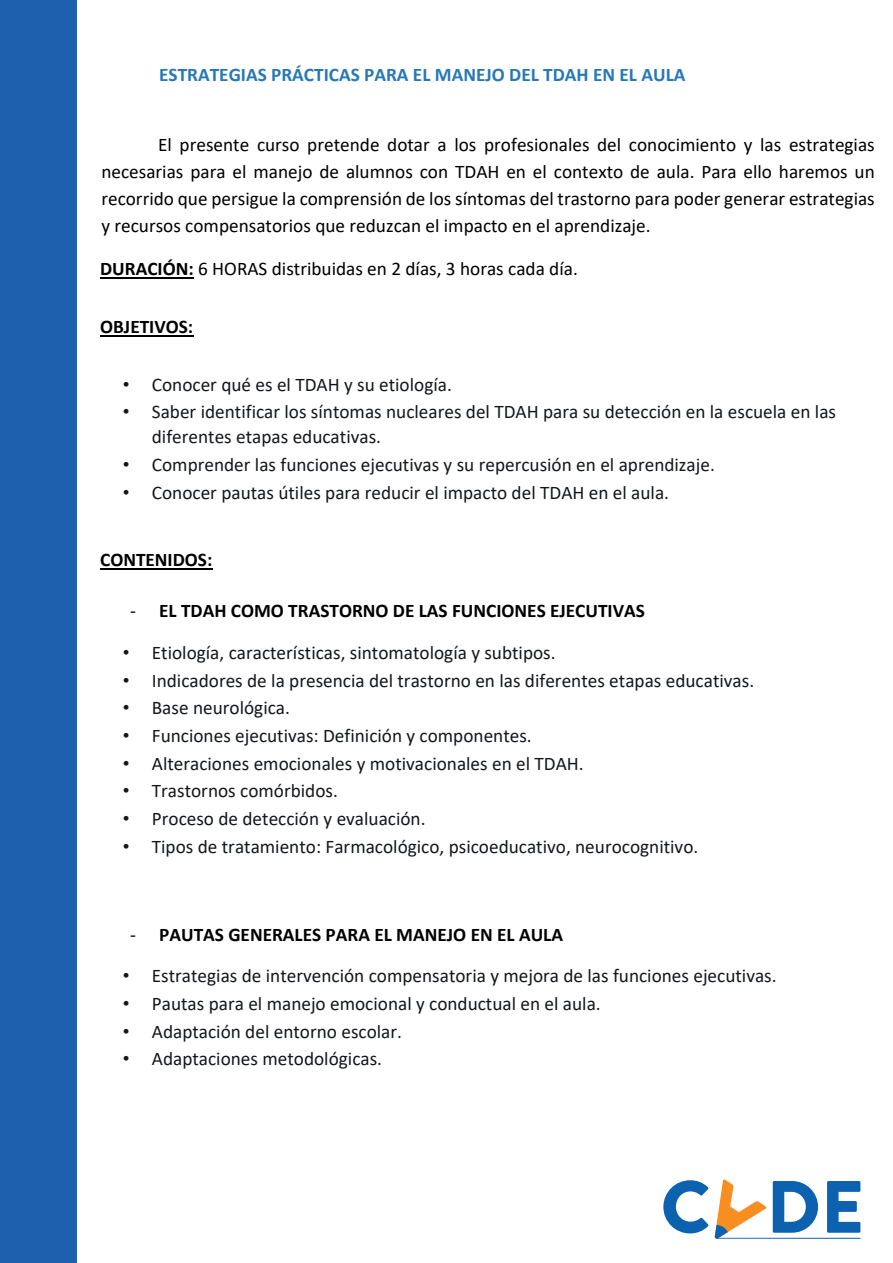
<style>
.page{position:relative;width:893px;height:1263px;background:#fff}
.page>*{position:absolute;margin:0;border:0;box-sizing:border-box;transform-origin:0 0}
.t1{font:19.2px/25.3px "Calibri";color:#14171a}
.t2{font:19.2px/27.2px "Calibri";color:#000001;text-align:justify}
.t3{font:700 19.2px "Calibri";color:#000001}
.t4{font:700 19.2px "Calibri";color:#2878b7}
.s1{font-weight:700}
.s2{font-family:"Arial"}
.s3{font-weight:400}
</style>
<div class="page">
<div style="left:0;top:0;width:77px;height:1263px;background:#1e60ae"></div>
<svg style="left:663px;top:1180px;width:46px;height:53px"></svg>
<svg style="left:715px;top:1179px;width:145px;height:60px"></svg>
<hr style="left:100px;top:277px;width:94px;height:2px;background:#000001">
<hr style="left:100px;top:335px;width:93px;height:1px;background:#000001">
<hr style="left:100px;top:568px;width:112px;height:1px;background:#000001">
<p class="t4" style="left:159px;top:61px;width:528px">ESTRATEGIAS PRÁCTICAS PARA EL MANEJO DEL TDAH EN EL AULA</p>
<p class="t2" style="left:101px;top:131px;width:775px;text-indent:57px">El presente curso pretende dotar a los profesionales del conocimiento y las estrategias necesarias para el manejo de alumnos con TDAH en el contexto de aula. Para ello haremos un recorrido que persigue la comprensión de los síntomas del trastorno para poder generar estrategias y recursos compensatorios que reduzcan el impacto en el aprendizaje.</p>
<p class="t2" style="left:100px;top:255px;width:479px"><span class="s1">DURACIÓN:</span> 6 HORAS distribuidas en 2 días, 3 horas cada día.</p>
<p class="t3" style="left:100px;top:313px;width:95px">OBJETIVOS:</p>
<p class="t1" style="left:123px;top:371px;width:330px"><span class="s2">•</span> Conocer qué es el TDAH y su etiología.</p>
<p class="t1" style="left:152px;top:398px;width:686px;text-indent:-29px"><span class="s2">•</span> Saber identificar los síntomas nucleares del TDAH para su detección en la escuela en las diferentes etapas educativas.</p>
<p class="t1" style="left:123px;top:452px;width:593px"><span class="s2">•</span> Comprender las funciones ejecutivas y su repercusión en el aprendizaje.</p>
<p class="t1" style="left:123px;top:479px;width:548px"><span class="s2">•</span> Conocer pautas útiles para reducir el impacto del TDAH en el aula.</p>
<p class="t3" style="left:100px;top:546px;width:114px">CONTENIDOS:</p>
<p class="t3" style="left:130px;top:597px;width:516px"><span class="s3">-</span> EL TDAH COMO TRASTORNO DE LAS FUNCIONES EJECUTIVAS</p>
<p class="t1" style="left:123px;top:640px;width:434px"><span class="s2">•</span> Etiología, características, sintomatología y subtipos.</p>
<p class="t1" style="left:123px;top:667px;width:633px"><span class="s2">•</span> Indicadores de la presencia del trastorno en las diferentes etapas educativas.</p>
<p class="t1" style="left:123px;top:695px;width:169px"><span class="s2">•</span> Base neurológica.</p>
<p class="t1" style="left:123px;top:722px;width:410px"><span class="s2">•</span> Funciones ejecutivas: Definición y componentes.</p>
<p class="t1" style="left:123px;top:750px;width:462px"><span class="s2">•</span> Alteraciones emocionales y motivacionales en el TDAH.</p>
<p class="t1" style="left:123px;top:777px;width:217px"><span class="s2">•</span> Trastornos comórbidos.</p>
<p class="t1" style="left:123px;top:805px;width:304px"><span class="s2">•</span> Proceso de detección y evaluación.</p>
<p class="t1" style="left:123px;top:833px;width:577px"><span class="s2">•</span> Tipos de tratamiento: Farmacológico, psicoeducativo, neurocognitivo.</p>
<p class="t3" style="left:130px;top:921px;width:434px"><span class="s3">-</span> PAUTAS GENERALES PARA EL MANEJO EN EL AULA</p>
<p class="t1" style="left:123px;top:963px;width:655px"><span class="s2">•</span> Estrategias de intervención compensatoria y mejora de las funciones ejecutivas.</p>
<p class="t1" style="left:123px;top:990px;width:479px"><span class="s2">•</span> Pautas para el manejo emocional y conductual en el aula.</p>
<p class="t1" style="left:123px;top:1018px;width:281px"><span class="s2">•</span> Adaptación del entorno escolar.</p>
<p class="t1" style="left:123px;top:1046px;width:261px"><span class="s2">•</span> Adaptaciones metodológicas.</p>
</div>
